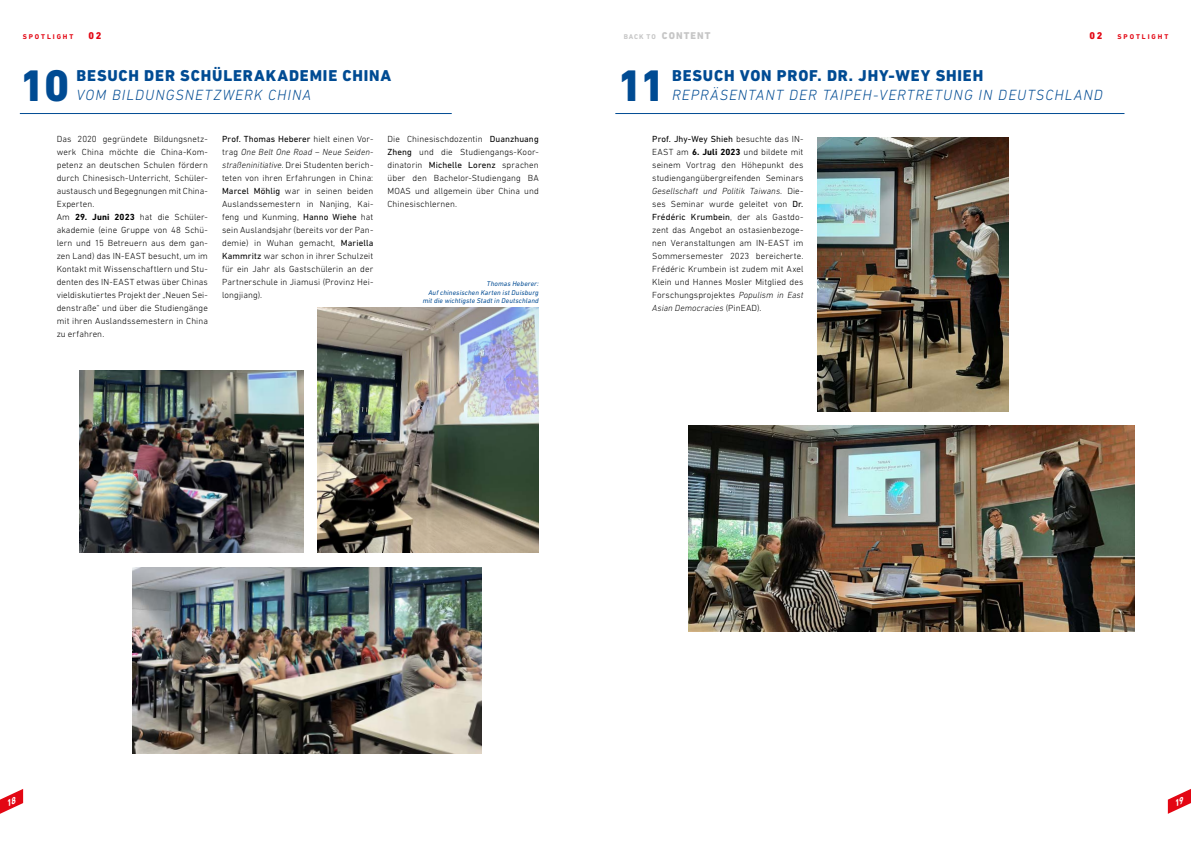
<style>
.page{position:relative;width:1191px;height:842px;background:#fff}
.page>*{position:absolute;margin:0;border:0;box-sizing:border-box;transform-origin:0 0}
.t1{font:800 45px "DIN Next LT Pro";color:#004b93}
.t2{font:800 16px "DIN Next LT Pro";letter-spacing:.05em;color:#004b93}
.t3{font:italic 300 15px "DIN Next LT Pro";letter-spacing:.07em;color:#004b93}
.t4{font:800 10px "DIN Next LT Pro";letter-spacing:.115em;color:#c6c6c6}
.t5{font:800 10px "DIN Next LT Pro";color:#e30613}
.t6{font:300 9px/13px "DIN Next LT Pro";letter-spacing:.01em;color:#000;text-align:justify}
.t7{font:italic 7px/8.4px "DIN Next LT Pro";letter-spacing:.015em;color:#004b93;text-align:right}
.t8{font:700 7px "DIN Next LT Pro";color:#e30613}
.s1{font-weight:700}
.s2{font-weight:400}
.s3{font-style:italic}
.s4{font-weight:700;font-size:7px}
</style>
<div class="page">
<hr style="left:20px;top:113px;width:432px;height:1px;background:#004b93">
<img style="left:317px;top:308px;width:222px;height:245px">
<img style="left:79px;top:370px;width:224px;height:183px">
<img style="left:132px;top:567px;width:350px;height:186px">
<hr style="left:615px;top:113px;width:509px;height:1px;background:#004b93">
<img style="left:817px;top:137px;width:191px;height:274px">
<img style="left:688px;top:426px;width:446px;height:205px">
<svg style="left:0;top:789px;width:23px;height:25px"></svg>
<svg style="left:1167px;top:789px;width:24px;height:25px"></svg>
<p class="t8" style="left:23px;top:32px;width:13px">S potl</p>
<p class="t8" style="left:53px;top:32px;width:11px">i ght</p>
<p class="t5" style="left:88px;top:29px;width:14px">02</p>
<p class="t5" style="left:1089px;top:29px;width:14px">02</p>
<p class="t8" style="left:1117px;top:32px;width:13px">S potl</p>
<p class="t8" style="left:1147px;top:32px;width:11px">i ght</p>
<h2 class="t2" style="left:77px;top:66px;width:316px">BESUCH DER SCHÜLERAKADEMIE CHINA</h2>
<h3 class="t3" style="left:77px;top:87px;width:236px">VOM BILDUNGSNETZWERK CHINA</h3>
<p class="t6" style="left:57px;top:133px;width:153px;text-align:left">Das 2020 gegründete Bildungsnetz&shy;werk China möchte die China-Kom&shy;petenz an deutschen Schulen fördern durch Chinesisch-Unterricht, Schüler&shy;austausch und Begegnungen mit China-Experten.<br>Am <span class="s1">29. Juni 2023</span> hat die Schüler&shy;akademie (eine Gruppe von 48 Schü&shy;lern und 15 Betreuern aus dem gan&shy;zen Land) das IN-EAST besucht, um im Kontakt mit Wissenschaftlern und Stu&shy;denten des IN-EAST etwas über Chinas vieldiskutiertes Projekt der „Neuen Sei&shy;denstraße“ und über die Studiengänge mit ihren Auslandssemestern in China zu erfahren.</p>
<p class="t6" style="left:222px;top:133px;width:153px"><span class="s2">Prof. Thomas Heberer</span> hielt einen Vor&shy;trag <span class="s3">One Belt One Road – Neue Seiden&shy;straßeninitiative</span>. Drei Studenten berich&shy;teten von ihren Erfahrungen in China:<br><span class="s2">Marcel Möhlig</span> war in seinen beiden Auslandssemestern in Nanjing, Kai&shy;feng und Kunming, <span class="s2">Hanno Wiehe</span> hat sein Auslandsjahr (bereits vor der Pan&shy;demie) in Wuhan gemacht, <span class="s2">Mariella Kammritz</span> war schon in ihrer Schulzeit für ein Jahr als Gastschülerin an der Partnerschule in Jiamusi (Provinz Hei&shy;longjiang).</p>
<p class="t6" style="left:387px;top:133px;width:153px">Die Chinesischdozentin <span class="s2">Duanzhuang Zheng</span> und die Studiengangs-Koor&shy;dinatorin <span class="s2">Michelle Lorenz</span> sprachen über den Bachelor-Studiengang BA MOAS und allgemein über China und Chinesischlernen.</p>
<p class="t4" style="left:624px;top:29px;width:88px"><span class="s4">BACK TO</span> CONTENT</p>
<h2 class="t2" style="left:672px;top:66px;width:313px">BESUCH VON PROF. DR. JHY-WEY SHIEH</h2>
<h3 class="t3" style="left:672px;top:87px;width:432px">REPRÄSENTANT DER TAIPEH-VERTRETUNG IN DEUTSCHLAND</h3>
<p class="t6" style="left:652px;top:133px;width:153px"><span class="s2">Prof. Jhy-Wey Shieh</span> besuchte das IN-EAST am <span class="s1">6. Juli 2023</span> und bildete mit seinem Vortrag den Höhepunkt des studiengangübergreifenden Seminars <span class="s3">Gesellschaft und Politik Taiwans</span>. Die&shy;ses Seminar wurde geleitet von <span class="s2">Dr.<br>Frédéric Krumbein</span>, der als Gastdo&shy;zent das Angebot an ostasienbezoge&shy;nen Veranstaltungen am IN-EAST im Sommersemester 2023 bereicherte.<br>Frédéric Krumbein ist zudem mit Axel Klein und Hannes Mosler Mitglied des Forschungsprojektes <span class="s3">Populism in East Asian Democracies</span> (PinEAD).</p>
<h1 class="t1" style="left:19px;top:59px;width:51px">10</h1>
<h1 class="t1" style="left:617px;top:59px;width:49px">11</h1>
<p class="t7" style="left:423px;top:280px;width:118px">Thomas Heberer:<br>Auf chinesischen Karten ist Duisburg mit die wichtigste Stadt in Deutschland</p>
</div>
